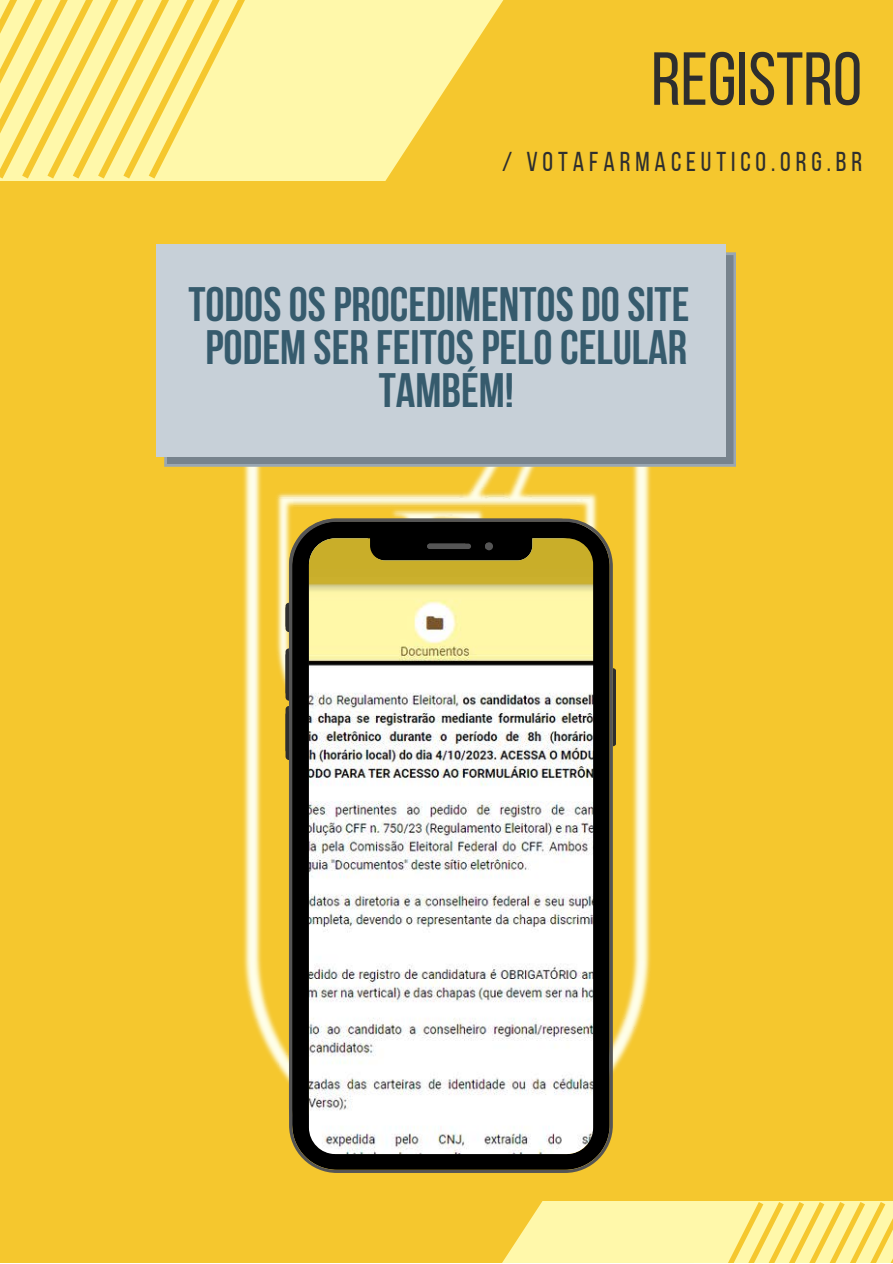
<style>
.page{position:relative;width:893px;height:1264px;background:#fff}
.page>*{position:absolute;margin:0;border:0;box-sizing:border-box;transform-origin:0 0}
.t1{font:75px "Bebas Neue";color:#2e2e2e}
.t2{font:700 48.15px/43.2px "Bebas Neue";color:#365b6d;text-align:center}
.t3{font:27.3px "Bebas Neue";letter-spacing:.18em;color:#2e2e2e}
</style>
<div class="page">
<div style="left:0;top:0;width:892px;height:1262px;background:#f5c72e"></div>
<svg style="left:502px;top:1201px;width:390px;height:61px;background:#fdef95"></svg>
<svg style="left:308px;top:0;width:196px;height:181px"></svg>
<svg style="left:392px;top:0;width:25px;height:178px;background:#fdf097"></svg>
<div style="left:366px;top:0;width:26px;height:178px;background:#fff8aa"></div>
<div style="left:341px;top:0;width:25px;height:178px;background:#fff8aa"></div>
<div style="left:316px;top:0;width:25px;height:178px;background:#fff8aa"></div>
<div style="left:290px;top:0;width:26px;height:178px;background:#fff8aa"></div>
<div style="left:265px;top:0;width:25px;height:178px;background:#fff8aa"></div>
<div style="left:240px;top:0;width:25px;height:178px;background:#fff8aa"></div>
<svg style="left:0;top:0;width:240px;height:178px"></svg>
<img style="left:243px;top:467px;width:408px;height:706px">
<svg style="left:164px;top:252px;width:572px;height:215px;background:#88949b"></svg>
<div style="left:156px;top:244px;width:569px;height:212px;background:#c7d0d8"></div>
<svg style="left:285px;top:602px;width:4px;height:30px"></svg>
<svg style="left:285px;top:648px;width:4px;height:52px"></svg>
<svg style="left:285px;top:706px;width:4px;height:54px"></svg>
<svg style="left:612px;top:664px;width:4px;height:82px"></svg>
<svg style="left:289px;top:518px;width:323px;height:654px;background:#bfbdae"></svg>
<p class="t1" style="left:651px;top:49px;width:212px">REGISTRO</p>
<p class="t3" style="left:502px;top:150px;width:361px">/ VOTAFARMACEUTICO.ORG.BR</p>
<p class="t2" style="left:188px;top:287px;width:502px">TODOS OS PROCEDIMENTOS DO SITE<br>PODEM SER FEITOS PELO CELULAR<br>TAMBÉM!</p>
</div>
